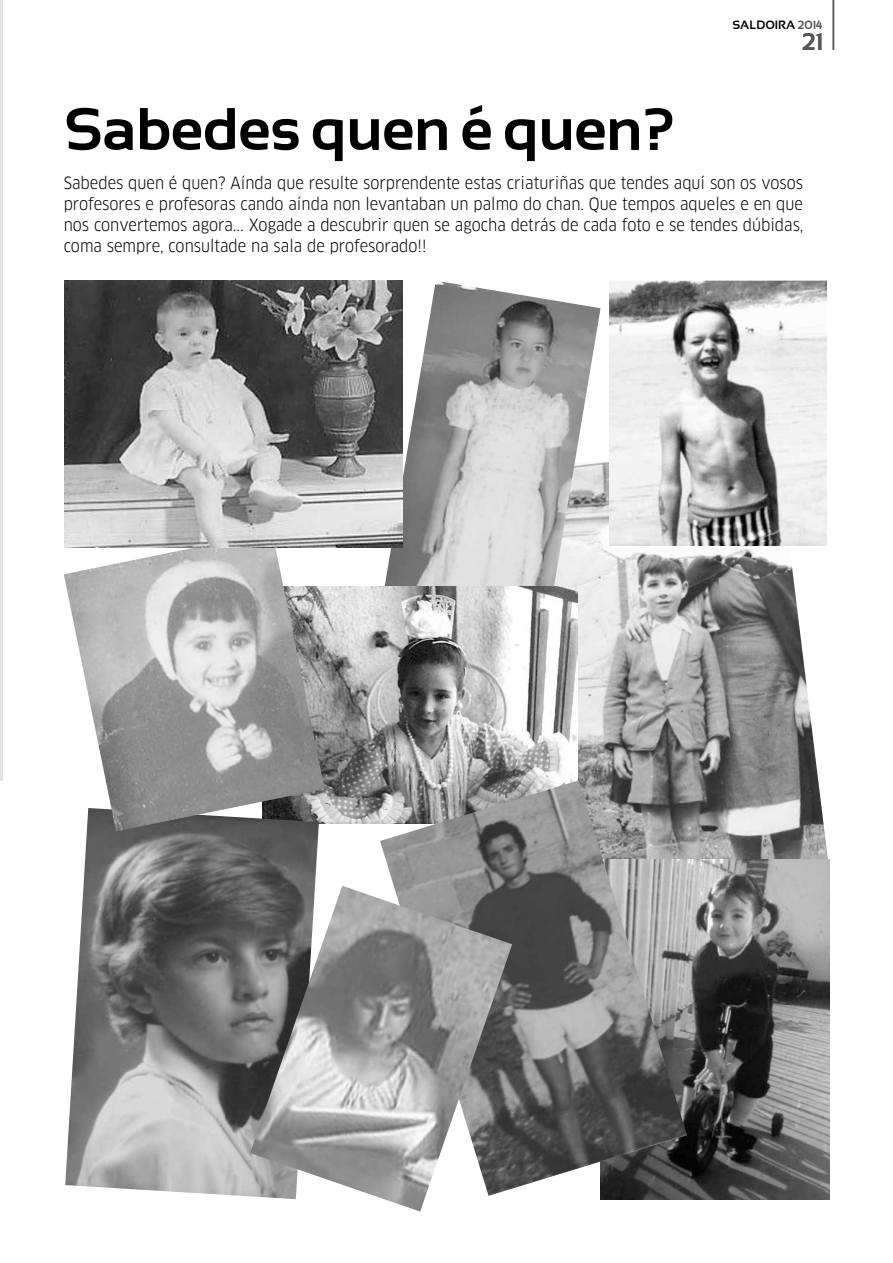
<style>
.page{position:relative;width:893px;height:1263px;background:#fff}
.page>*{position:absolute;margin:0;border:0;box-sizing:border-box;transform-origin:0 0}
.t1{font:700 60px "Sansation";color:#000}
.t2{font:700 24px "Sansation";color:#565757}
.t3{font:condensed 16.5px/21px "Clan Pro";color:#000;text-align:justify}
.t4{font:700 12px "Sansation";color:#000}
.s1{color:#565757}
</style>
<div class="page">
<hr style="left:0;top:0;width:2px;height:780px;background:#e2e3e4">
<hr style="left:833px;top:0;width:1px;height:50px;background:#565757">
<img style="left:578px;top:439px;width:251px;height:421px">
<img style="left:600px;top:860px;width:229px;height:339px">
<img style="left:610px;top:281px;width:216px;height:264px">
<img style="left:361px;top:281px;width:240px;height:472px">
<img style="left:325px;top:587px;width:252px;height:237px">
<img style="left:65px;top:831px;width:254px;height:366px">
<img style="left:380px;top:780px;width:307px;height:416px">
<img style="left:64px;top:532px;width:261px;height:299px">
<img style="left:250px;top:886px;width:262px;height:325px">
<img style="left:65px;top:281px;width:338px;height:266px">
<p class="t4" style="left:733px;top:18px;width:91px">SALDOIRA <span class="s1">2014</span></p>
<h1 class="t1" style="left:64px;top:95px;width:613px">Sabedes quen é quen?</h1>
<h2 class="t2" style="left:802px;top:28px;width:22px">21</h2>
<p class="t3" style="left:64px;top:173px;width:741px">Sabedes quen é quen? Aínda que resulte sorprendente estas criaturiñas que tendes aquí son os vosos profesores e profesoras cando aínda non levantaban un palmo do chan. Que tempos aqueles e en que nos convertemos agora... Xogade a descubrir quen se agocha detrás de cada foto e se tendes dúbidas, coma sempre, consultade na sala de profesorado!!</p>
</div>
